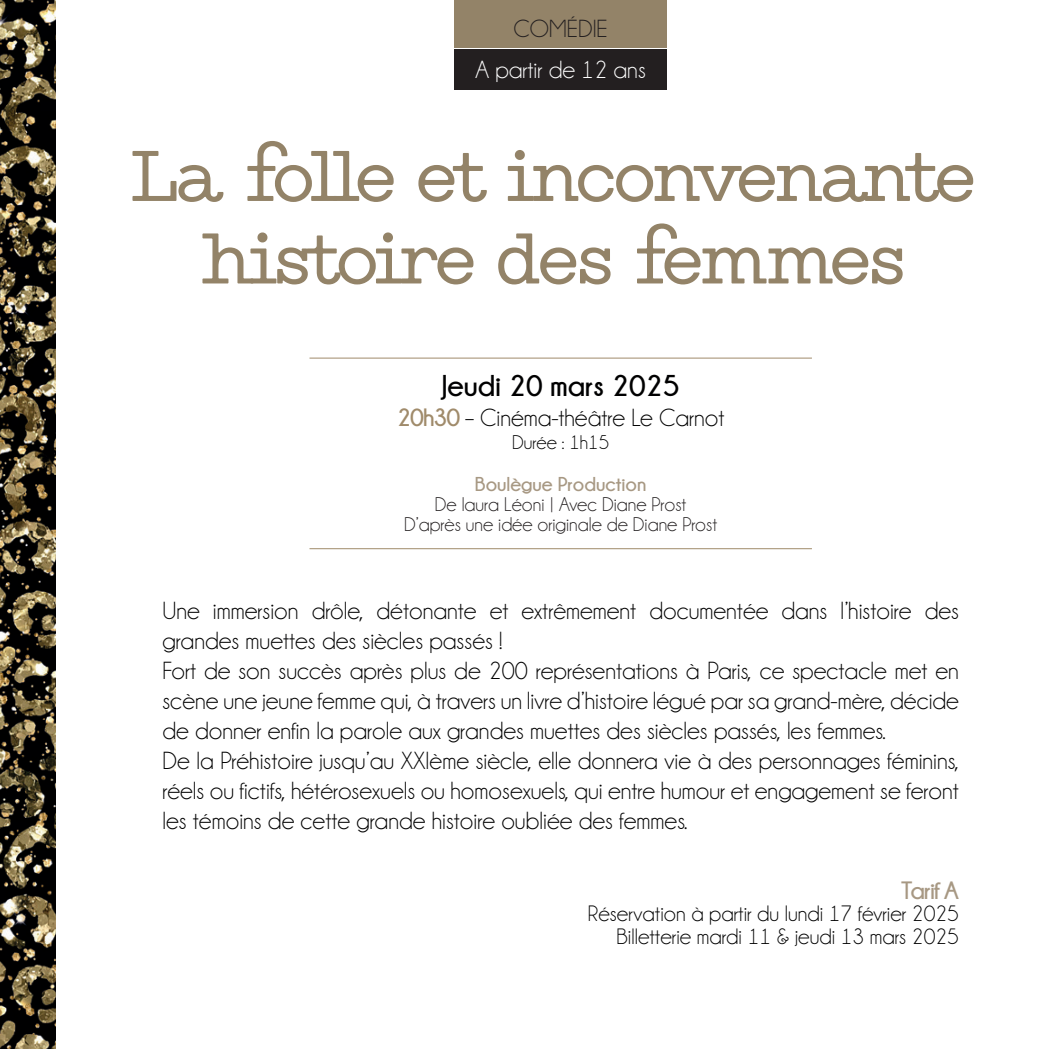
<style>
.page{position:relative;width:1049px;height:1049px;background:#fff}
.page>*{position:absolute;margin:0;border:0;box-sizing:border-box;transform-origin:0 0}
.t1{font:75px/82.5px "Type Machine";letter-spacing:-.07em;color:#938368;text-align:center}
.t2{font:700 30px "Champagne&Limousines";color:#000001}
.t3{font:25px/30px "Champagne&Limousines";color:#000001}
.t4{font:25px "Champagne&Limousines";color:#fff}
.t5{font:25px "Champagne&Limousines";color:#231f20}
.t6{font:700 25px "Champagne&Limousines";letter-spacing:-.04em;color:#a79883}
.t7{font:22.5px/22.5px "Champagne&Limousines";color:#000001;text-align:right}
.t8{font:20px/20px "Champagne&Limousines";color:#231f20;text-align:center}
.t9{font:700 20px "Champagne&Limousines";color:#a79883}
.t10{font:20px "Champagne&Limousines";color:#000001}
.s1{font-weight:700;color:#a08b6b}
</style>
<div class="page">
<img style="left:0;top:0;width:55px;height:1049px">
<hr style="left:309px;top:358px;width:503px;height:1px;background:#a08b6b">
<hr style="left:309px;top:548px;width:503px;height:1px;background:#a08b6b">
<div style="left:454px;top:0;width:213px;height:48px;background:#938368"></div>
<div style="left:454px;top:50px;width:213px;height:40px;background:#231f20"></div>
<p class="t5" style="left:513px;top:16px;width:96px">COMÉDIE</p>
<p class="t4" style="left:475px;top:57px;width:172px">A partir de 12 ans</p>
<h1 class="t1" style="left:129px;top:137px;width:848px">La folle et inconvenante histoire des femmes</h1>
<p class="t2" style="left:442px;top:369px;width:239px">Jeudi 20 mars 2025</p>
<p class="t3" style="left:397px;top:403px;width:329px"><span class="s1">20h30</span> – Cinéma-théâtre Le Carnot</p>
<p class="t10" style="left:512px;top:432px;width:98px">Durée : 1h15</p>
<p class="t9" style="left:475px;top:473px;width:173px">Boulègue Production</p>
<p class="t8" style="left:404px;top:495px;width:315px">De laura Léoni | Avec Diane Prost<br>D’après une idée originale de Diane Prost</p>
<p class="t3" style="left:162px;top:595px;width:798px">Une immersion drôle, détonante et extrêmement documentée dans l’histoire des grandes muettes des siècles passés !<br>Fort de son succès après plus de 200 représentations à Paris, ce spectacle met en scène une jeune femme qui, à travers un livre d’histoire légué par sa grand-mère, décide de donner enfin la parole aux grandes muettes des siècles passés, les femmes.<br>De la Préhistoire jusqu’au XXIème siècle, elle donnera vie à des personnages féminins, réels ou fictifs, hétérosexuels ou homosexuels, qui entre humour et engagement se feront les témoins de cette grande histoire oubliée des femmes.</p>
<p class="t6" style="left:901px;top:876px;width:59px">Tarif A</p>
<p class="t7" style="left:588px;top:902px;width:373px">Réservation à partir du lundi 17 février 2025<br>Billetterie mardi 11 &amp; jeudi 13 mars 2025</p>
</div>
